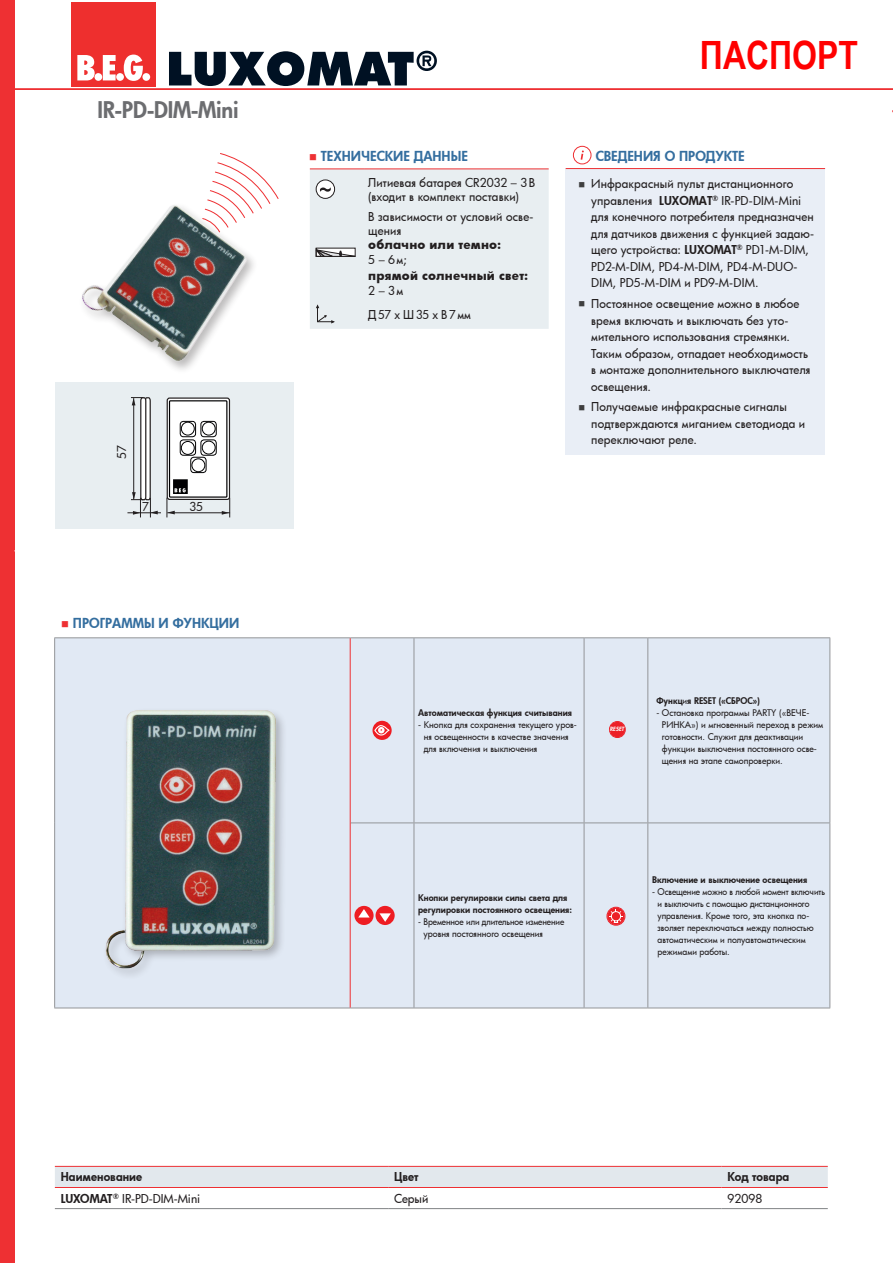
<style>
.page{position:relative;width:893px;height:1263px;background:#fff}
.page>*{position:absolute;margin:0;border:0;box-sizing:border-box;transform-origin:0 0}
.t1{font:700 39px "Arial Narrow";color:#f00}
.t2{font:800 22.5px "Futura";letter-spacing:-.01em;color:#6c6d70}
.t3{font:800 13.5px "Futura";color:#346e9f}
.t4{font:500 12px/16.5px "Futura";letter-spacing:.015em;color:#231f20}
.t5{font:700 12px "Futura";letter-spacing:.02em;color:#231f20}
.t6{font:800 12px "Futura";color:#231f20}
.t7{font:500 12px/23.7px "Futura";letter-spacing:.13em;color:#231f20}
.t8{font:500 9px/12px "Futura";color:#231f20}
.t9{font:800 9px/12px "Futura";color:#231f20}
.t10{font:italic 800 5.7px "Futura";letter-spacing:-.005em;color:#fff}
.s1{color:#ee3033}
.s2{font-weight:800}
.s3{font-weight:500}
</style>
<div class="page">
<div style="left:0;top:0;width:14px;height:1263px;background:#ee3033"></div>
<hr style="left:5px;top:88px;width:888px;height:2px;background:#ee3033">
<svg style="left:14px;top:548px;width:1px;height:16px"></svg>
<div style="left:55px;top:638px;width:774px;height:369px;background:#e1e9f4"></div>
<hr style="left:54px;top:1007px;width:296px;height:1px;background:#939598">
<hr style="left:54px;top:637px;width:296px;height:1px;background:#939598">
<hr style="left:54px;top:638px;width:1px;height:185px;background:#939598">
<hr style="left:350px;top:637px;width:64px;height:1px;background:#939598">
<hr style="left:414px;top:637px;width:170px;height:1px;background:#939598">
<hr style="left:414px;top:638px;width:1px;height:184px;background:#939598">
<hr style="left:584px;top:637px;width:64px;height:1px;background:#939598">
<hr style="left:584px;top:638px;width:1px;height:184px;background:#939598">
<hr style="left:648px;top:637px;width:182px;height:1px;background:#939598">
<hr style="left:647px;top:638px;width:1px;height:184px;background:#939598">
<hr style="left:54px;top:823px;width:1px;height:184px;background:#939598">
<hr style="left:351px;top:822px;width:63px;height:1px;background:#939598">
<hr style="left:414px;top:822px;width:170px;height:1px;background:#939598">
<hr style="left:414px;top:823px;width:1px;height:184px;background:#939598">
<hr style="left:584px;top:822px;width:64px;height:1px;background:#939598">
<hr style="left:584px;top:823px;width:1px;height:184px;background:#939598">
<hr style="left:648px;top:822px;width:182px;height:1px;background:#939598">
<hr style="left:647px;top:823px;width:1px;height:184px;background:#939598">
<hr style="left:829px;top:823px;width:1px;height:184px;background:#939598">
<hr style="left:350px;top:1007px;width:64px;height:1px;background:#939598">
<hr style="left:414px;top:1007px;width:170px;height:1px;background:#939598">
<hr style="left:584px;top:1007px;width:64px;height:1px;background:#939598">
<hr style="left:648px;top:1007px;width:182px;height:1px;background:#939598">
<hr style="left:829px;top:638px;width:1px;height:184px;background:#939598">
<hr style="left:350px;top:638px;width:1px;height:185px;background:#ee3033">
<hr style="left:350px;top:823px;width:1px;height:184px;background:#ee3033">
<svg style="left:372px;top:721px;width:20px;height:19px"></svg>
<svg style="left:374px;top:724px;width:17px;height:12px"></svg>
<div style="left:610px;top:722px;width:15px;height:15px;background:#ec2027;border-radius:50%"></div>
<div style="left:609px;top:721px;width:17px;height:17px;border:1px solid #ec2027;border-radius:50%"></div>
<div style="left:376px;top:906px;width:19px;height:19px;background:#ee1d23;border-radius:50%"></div>
<svg style="left:379px;top:913px;width:12px;height:9px"></svg>
<svg style="left:354px;top:906px;width:20px;height:19px"></svg>
<svg style="left:358px;top:909px;width:12px;height:8px"></svg>
<div style="left:607px;top:907px;width:18px;height:18px;border:1px solid #ec2027;border-radius:50%"></div>
<svg style="left:609px;top:909px;width:14px;height:14px"></svg>
<div style="left:573px;top:146px;width:18px;height:18px;border:1px solid #ee3033;border-radius:50%"></div>
<svg style="left:581px;top:150px;width:3px;height:10px"></svg>
<div style="left:55px;top:1167px;width:773px;height:20px;background:#e2e8ed"></div>
<hr style="left:55px;top:1166px;width:333px;height:1px;background:#ee3033">
<hr style="left:388px;top:1166px;width:333px;height:1px;background:#ee3033">
<hr style="left:721px;top:1166px;width:107px;height:1px;background:#ee3033">
<hr style="left:55px;top:1187px;width:333px;height:1px;background:#ee3033">
<hr style="left:388px;top:1187px;width:333px;height:1px;background:#ee3033">
<hr style="left:721px;top:1187px;width:107px;height:1px;background:#ee3033">
<hr style="left:55px;top:1208px;width:333px;height:1px;background:#808285">
<hr style="left:388px;top:1208px;width:333px;height:1px;background:#808285">
<hr style="left:721px;top:1208px;width:107px;height:1px;background:#808285">
<div style="left:310px;top:169px;width:239px;height:160px;background:#e8eef1"></div>
<div style="left:566px;top:169px;width:259px;height:286px;background:#e9eef6"></div>
<hr style="left:566px;top:168px;width:259px;height:1px;background:#ee3033">
<div style="left:55px;top:382px;width:238px;height:147px;background:#e8eef1"></div>
<svg style="left:212px;top:153px;width:67px;height:56px"></svg>
<img style="left:82px;top:184px;width:178px;height:186px">
<div style="left:102px;top:707px;width:186px;height:273px;background:#e1e9f4"></div>
<img style="left:106px;top:704px;width:179px;height:270px">
<hr style="left:127px;top:512px;width:34px;height:1px;background:#231f20">
<svg style="left:131px;top:397px;width:27px;height:120px"></svg>
<hr style="left:167px;top:512px;width:63px;height:1px;background:#231f20">
<svg style="left:167px;top:499px;width:8px;height:18px"></svg>
<svg style="left:222px;top:499px;width:8px;height:18px"></svg>
<svg style="left:167px;top:398px;width:63px;height:101px"></svg>
<div style="left:167px;top:397px;width:63px;height:103px;border:1px solid #231f20;border-radius:2px"></div>
<div style="left:170px;top:401px;width:57px;height:96px;background:#fff"></div>
<div style="left:169px;top:400px;width:58px;height:98px;border:1px solid #000002"></div>
<div style="left:173px;top:479px;width:15px;height:15px;background:#000002"></div>
<div style="left:202px;top:441px;width:13px;height:13px;border:1px solid #000002;border-radius:50%"></div>
<div style="left:192px;top:459px;width:13px;height:13px;border:1px solid #000002;border-radius:50%"></div>
<svg style="left:175px;top:488px;width:11px;height:4px"></svg>
<div style="left:180px;top:421px;width:16px;height:16px;border:1px solid #000002;border-radius:3px"></div>
<div style="left:180px;top:440px;width:16px;height:15px;border:1px solid #000002;border-radius:3px"></div>
<div style="left:201px;top:421px;width:15px;height:16px;border:1px solid #000002;border-radius:3px"></div>
<div style="left:201px;top:440px;width:15px;height:15px;border:1px solid #000002;border-radius:3px"></div>
<div style="left:191px;top:457px;width:15px;height:16px;border:1px solid #000002;border-radius:3px"></div>
<div style="left:202px;top:422px;width:13px;height:13px;border:1px solid #000002;border-radius:50%"></div>
<div style="left:181px;top:422px;width:13px;height:13px;border:1px solid #000002;border-radius:50%"></div>
<div style="left:181px;top:441px;width:13px;height:14px;border:1px solid #000002;border-radius:50%"></div>
<div style="left:71px;top:2px;width:85px;height:85px;background:#ee2f2e"></div>
<svg style="left:169px;top:51px;width:268px;height:35px"></svg>
<svg style="left:77px;top:55px;width:18px;height:25px"></svg>
<div style="left:95px;top:73px;width:7px;height:8px;background:#fff;border-radius:50%"></div>
<svg style="left:103px;top:55px;width:13px;height:25px"></svg>
<div style="left:116px;top:73px;width:8px;height:8px;background:#fff;border-radius:50%"></div>
<svg style="left:124px;top:55px;width:19px;height:26px"></svg>
<div style="left:142px;top:73px;width:8px;height:8px;background:#fff;border-radius:50%"></div>
<h2 class="t2" style="left:98px;top:95px;width:143px">IR-PD-DIM-Mini</h2>
<p class="t4" style="left:113px;top:459px;width:15px;rotate:-90deg">57</p>
<p class="t4" style="left:142px;top:498px;width:8px">7</p>
<p class="t4" style="left:189px;top:498px;width:15px">35</p>
<p class="t3" style="left:61px;top:614px;width:180px"><span class="s1">■</span> ПРОГРАММЫ И ФУНКЦИИ</p>
<h1 class="t1" style="left:700px;top:26px;width:160px">ПАСПОРТ</h1>
<p class="t3" style="left:309px;top:147px;width:160px"><span class="s1">■</span> ТЕХНИЧЕСКИЕ ДАННЫЕ</p>
<p class="t3" style="left:596px;top:147px;width:151px">СВЕДЕНИЯ О ПРОДУКТЕ</p>
<p class="t4" style="left:368px;top:175px;width:168px;line-height:14.4px">Литиевая батарея CR2032 – 3В (входит в комплект поставки)</p>
<p class="t4" style="left:368px;top:209px;width:167px;line-height:14.4px">В зависимости от условий осве&shy;щения</p>
<p class="t5" style="left:368px;top:237px;width:134px">облачно или темно:</p>
<p class="t4" style="left:368px;top:251px;width:40px">5 – 6м;</p>
<p class="t5" style="left:368px;top:267px;width:162px">прямой солнечный свет:</p>
<p class="t7" style="left:368px;top:278px;width:104px">2 – 3м<br>Д57 x Ш35 x В7мм</p>
<p class="t4" style="left:591px;top:175px;width:224px">Инфракрасный пульт дистанционного управления <span class="s2">LUXOMAT</span><sup>®</sup> IR-PD-DIM-Mini для конечного потребителя предназначен для датчиков движения с функцией задаю&shy;щего устройства: <span class="s2">LUXOMAT</span><sup>®</sup> PD1-M-DIM, PD2-M-DIM, PD4-M-DIM, PD4-M-DUO-DIM, PD5-M-DIM и PD9-M-DIM.</p>
<p class="t4" style="left:591px;top:295px;width:221px">Постоянное освещение можно в любое время включать и выключать без уто&shy;мительного использования стремянки.<br>Таким образом, отпадает необходимость в монтаже дополнительного выключателя освещения.</p>
<p class="t4" style="left:591px;top:398px;width:215px">Получаемые инфракрасные сигналы подтверждаются миганием светодиода и переключают реле.</p>
<p class="t9" style="left:418px;top:706px;width:155px">Автоматическая функция считывания</p>
<p class="t8" style="left:424px;top:718px;width:155px;text-indent:-6px">- Кнопка для сохранения текущего уров&shy;ня освещенности в качестве значения для включения и выключения</p>
<p class="t10" style="left:610px;top:725px;width:16px">RESET</p>
<p class="t9" style="left:656px;top:694px;width:105px">Функц<span class="s3">и</span>я RESET («СБРОС»)</p>
<p class="t8" style="left:662px;top:706px;width:163px;text-indent:-6px">- Остановка программы PARTY («ВЕЧЕ-РИНКА») и мгновенный переход в режим готовности. Служит для деактивации функции выключения постоянного осве&shy;щения на этапе самопроверки.</p>
<p class="t9" style="left:418px;top:891px;width:155px">Кнопки регулировки силы света для регулировки постоянного освещения:</p>
<p class="t8" style="left:423px;top:915px;width:142px;text-indent:-5px">- Временное или длительное изменение уровня постоянного освещения</p>
<p class="t9" style="left:652px;top:873px;width:157px">Включение и выключение освещения</p>
<p class="t8" style="left:657px;top:885px;width:169px;text-indent:-5px">- Освещение можно в любой момент включить и выключить с помощью дистанционного управления. Кроме того, эта кнопка по&shy;зволяет переключаться между полностью автоматическим и полуавтоматическим режимами работы.</p>
<p class="t6" style="left:61px;top:1169px;width:83px">Наименование</p>
<p class="t6" style="left:394px;top:1169px;width:26px">Цвет</p>
<p class="t6" style="left:727px;top:1169px;width:63px">Код товара</p>
<p class="t4" style="left:61px;top:1190px;width:141px"><span class="s2">LUXOMAT</span><sup>®</sup> IR-PD-DIM-Mini</p>
<p class="t4" style="left:394px;top:1190px;width:36px">Серый</p>
<p class="t4" style="left:727px;top:1190px;width:36px">92098</p>
</div>
